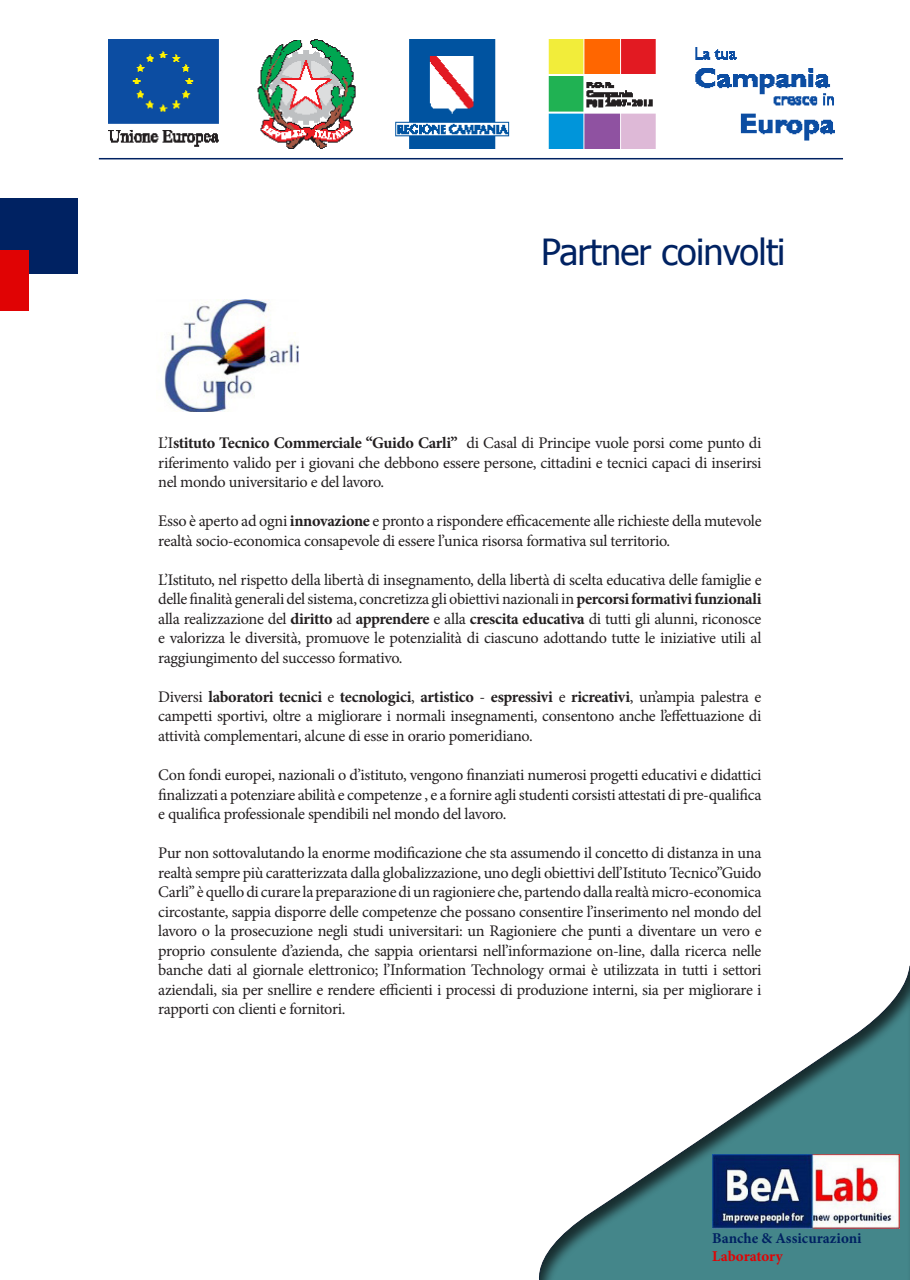
<style>
.page{position:relative;width:910px;height:1280px;background:#fff}
.page>*{position:absolute;margin:0;border:0;box-sizing:border-box;transform-origin:0 0}
.t1{font:36px "Tahoma";letter-spacing:-.02em;color:#002262}
.t2{font:16.2px/19.5px "Minion Pro";letter-spacing:-.02em;color:#231f20;text-align:justify}
.t3{font:700 15px "Minion Pro";color:#002262}
.t4{font:700 15px "Minion Pro";letter-spacing:-.005em;color:#e00304}
.s1{font-weight:700}
</style>
<div class="page">
<div style="left:537px;top:965px;width:373px;height:315px;background:#231f20;opacity:.75"></div>
<img style="left:108px;top:39px;width:726px;height:109px">
<hr style="left:99px;top:158px;width:744px;height:1px;background:#002262">
<img style="left:712px;top:1154px;width:187px;height:74px">
<div style="left:0;top:198px;width:78px;height:76px;background:#002262"></div>
<div style="left:0;top:250px;width:28px;height:61px;background:#e00304"></div>
<img style="left:164px;top:300px;width:135px;height:112px">
<p class="t1" style="left:541px;top:228px;width:246px">Partner coinvolti</p>
<p class="t2" style="left:158px;top:434px;width:605px">L’I<span class="s1">stituto Tecnico Commerciale “Guido Carli”</span> di Casal di Principe vuole porsi come punto di riferimento valido per i giovani che debbono essere persone, cittadini e tecnici capaci di inserirsi nel mondo universitario e del lavoro.</p>
<p class="t2" style="left:158px;top:512px;width:605px">Esso è aperto ad ogni <span class="s1">innovazione</span> e pronto a rispondere efficacemente alle richieste della mutevole realtà socio-economica consapevole di essere l’unica risorsa formativa sul territorio.</p>
<p class="t2" style="left:158px;top:570px;width:605px">L’Istituto, nel rispetto della libertà di insegnamento, della libertà di scelta educativa delle famiglie e delle finalità generali del sistema, concretizza gli obiettivi nazionali in <span class="s1">percorsi formativi funzionali </span>alla realizzazione del <span class="s1">diritto</span> ad <span class="s1">apprendere</span> e alla <span class="s1">crescita educativa</span> di tutti gli alunni, riconosce e valorizza le diversità, promuove le potenzialità di ciascuno adottando tutte le iniziative utili al raggiungimento del successo formativo.</p>
<p class="t2" style="left:158px;top:687px;width:605px">Diversi <span class="s1">laboratori tecnici</span> e <span class="s1">tecnologici</span>, <span class="s1">artistico</span> - <span class="s1">espressivi</span> e <span class="s1">ricreativi</span>, un’ampia palestra e campetti sportivi, oltre a migliorare i normali insegnamenti, consentono anche l’effettuazione di attività complementari, alcune di esse in orario pomeridiano.</p>
<p class="t2" style="left:158px;top:765px;width:605px">Con fondi europei, nazionali o d’istituto, vengono finanziati numerosi progetti educativi e didattici finalizzati a potenziare abilità e competenze , e a fornire agli studenti corsisti attestati di pre-qualifica e qualifica professionale spendibili nel mondo del lavoro.</p>
<p class="t2" style="left:158px;top:843px;width:605px">Pur non sottovalutando la enorme modificazione che sta assumendo il concetto di distanza in una realtà sempre più caratterizzata dalla globalizzazione, uno degli obiettivi dell’Istituto Tecnico”Guido Carli” è quello di curare la preparazione di un ragioniere che, partendo dalla realtà micro-economica circostante, sappia disporre delle competenze che possano consentire l’inserimento nel mondo del lavoro o la prosecuzione negli studi universitari: un Ragioniere che punti a diventare un vero e proprio consulente d’azienda, che sappia orientarsi nell’informazione on-line, dalla ricerca nelle banche dati al giornale elettronico; l’Information Technology ormai è utilizzata in tutti i settori aziendali, sia per snellire e rendere efficienti i processi di produzione interni, sia per migliorare i rapporti con clienti e fornitori.</p>
<p class="t3" style="left:712px;top:1228px;width:151px">Banche &amp; Assicurazioni</p>
<p class="t4" style="left:712px;top:1246px;width:72px">Laboratory</p>
</div>
